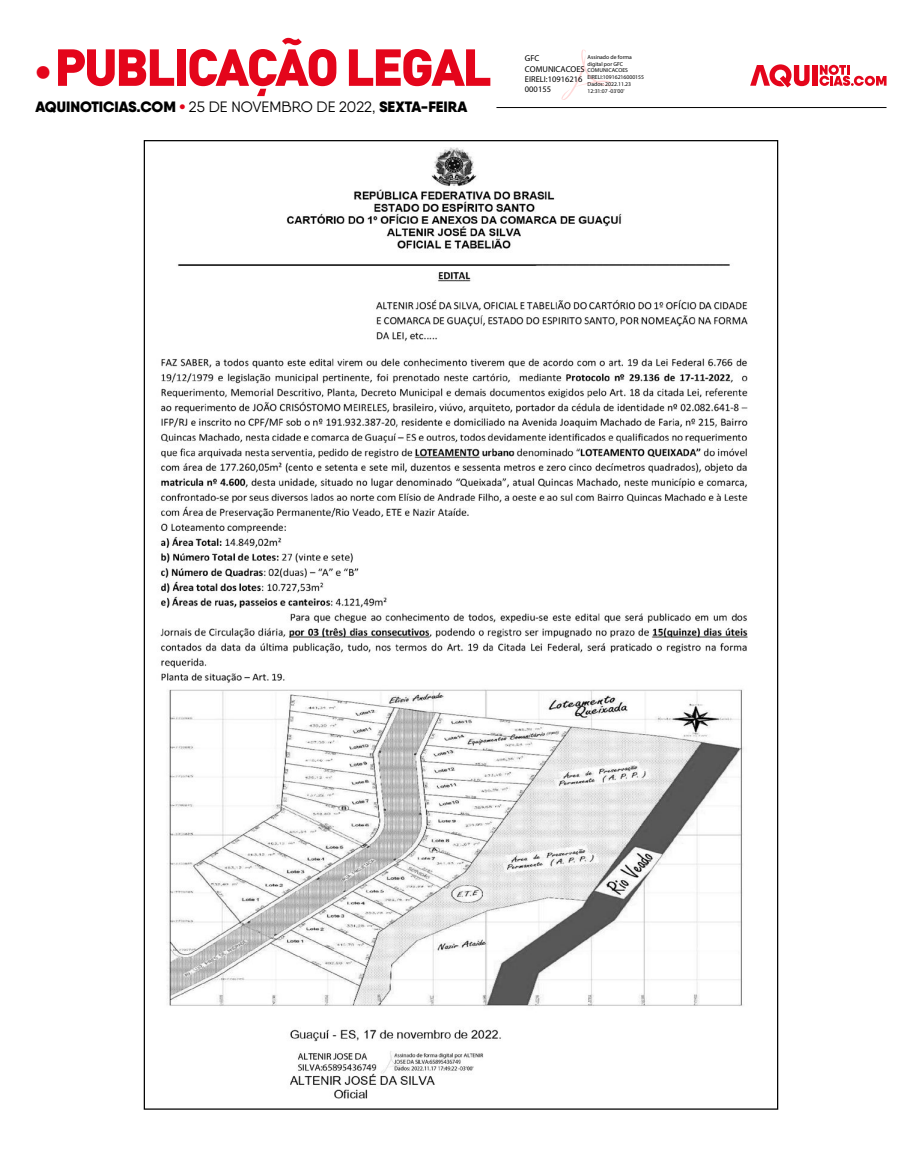
<style>
.page{position:relative;width:922px;height:1170px;background:#fff}
.page>*{position:absolute;margin:0;border:0;box-sizing:border-box;transform-origin:0 0}
.t1{font:900 51.25px "DIN";letter-spacing:-.05em;color:#e4051b}
.t2{font:900 15px "Qanelas";color:#000}
.t3{font:8.5px/10.1px "Myriad Pro";color:#000}
.t4{font:5.75px/6.9px "Myriad Pro";color:#000}
.s1{font-family:"Qanelas";font-size:38.75px}
.s2{color:#e4051b}
.s3{font-weight:400}
</style>
<div class="page">
<div style="left:811px;top:65px;width:6px;height:21px;background:#e4051b"></div>
<svg style="left:750px;top:64px;width:59px;height:23px"></svg>
<svg style="left:819px;top:65px;width:67px;height:21px"></svg>
<hr style="left:496px;top:107px;width:390px;height:1px;background:#000">
<img style="left:160px;top:148px;width:588px;height:951px">
<svg style="left:561px;top:50px;width:50px;height:49px"></svg>
<h1 class="t1" style="left:35px;top:44px;width:458px"><span class="s1">•</span>PUBLICAÇÃO LEGAL</h1>
<h2 class="t2" style="left:35px;top:100px;width:433px">AQUINOTICIAS.COM <span class="s2">•</span> <span class="s3">25 DE NOVEMBRO DE 2022,</span> SEXTA-FEIRA</h2>
<h3 class="t3" style="left:525px;top:54px;width:61px">GFC<br>COMUNICACOES<br>EIRELI:10916216<br>000155</h3>
<p class="t4" style="left:587px;top:54px;width:58px">Assinado de forma digital por GFC<br>COMUNICACOES<br>EIRELI:10916216000155<br>Dados: 2022.11.23<br>12:31:07 -03'00'</p>
</div>
